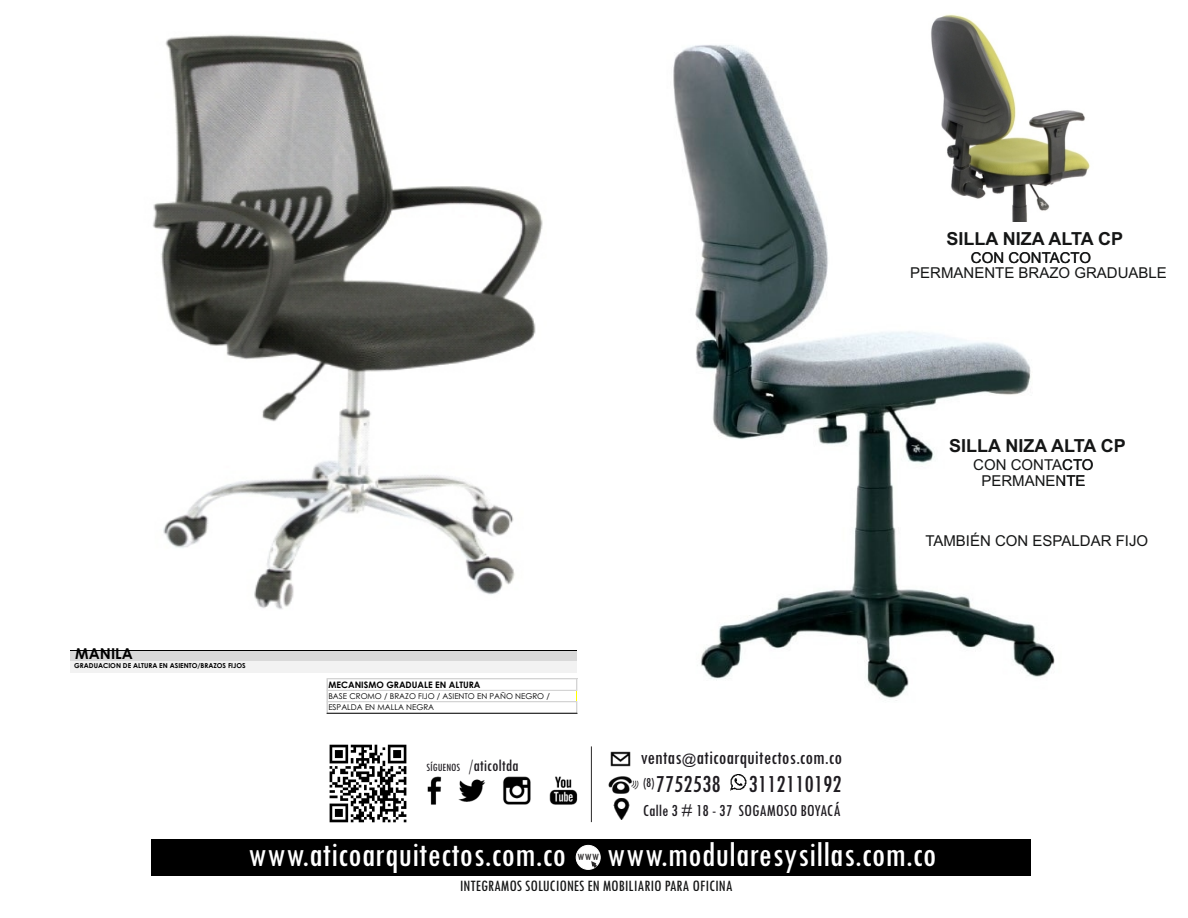
<style>
.page{position:relative;width:1188px;height:918px;background:#fff}
.page>*{position:absolute;margin:0;border:0;box-sizing:border-box;transform-origin:0 0}
.t1{font:condensed 37.05px "Tw Cen";color:#fff}
.t2{font:condensed 25.65px "Tw Cen";color:#1f1c21}
.t3{font:condensed 21px "Tw Cen";color:#1f1c21}
.t4{font:700 18px "Arial";color:#151616}
.t5{font:condensed 17.7px "Tw Cen";color:#1f1c21}
.t6{font:condensed 17.55px "Tw Cen";color:#1f1c21}
.t7{font:condensed 16.5px "Tw Cen";color:#151616}
.t8{font:15px/16px "Arial";color:#151616;text-align:center}
.t9{font:700 15px "Century Gothic";color:#000}
.t10{font:condensed 14.55px "Tw Cen";color:#2b2929}
.t11{font:700 8.85px "Century Gothic";color:#000}
.t12{font:7.95px/11.4px "Century Gothic";color:#000}
.t13{font:700 6.75px "Century Gothic";color:#000}
.s1{font-size:11.55px}
.s2{font-size:14.4px}
</style>
<div class="page">
<div style="left:152px;top:839px;width:879px;height:36px;background:#000"></div>
<img style="left:427px;top:776px;width:151px;height:29px">
<hr style="left:591px;top:746px;width:1px;height:76px;background:#2b2929">
<img style="left:731px;top:774px;width:16px;height:16px">
<img style="left:609px;top:776px;width:30px;height:17px">
<img style="left:613px;top:799px;width:17px;height:21px">
<img style="left:610px;top:751px;width:21px;height:16px">
<div style="left:576px;top:845px;width:24px;height:25px;background:#fff;border:1px solid #fff;border-radius:50%"></div>
<svg style="left:591px;top:861px;width:6px;height:7px"></svg>
<img style="left:329px;top:744px;width:78px;height:79px">
<img style="left:152px;top:34px;width:391px;height:576px">
<div style="left:71px;top:650px;width:506px;height:12px;background:#d9d9d9"></div>
<div style="left:71px;top:661px;width:506px;height:12px;background:#f2f2f2"></div>
<hr style="left:71px;top:650px;width:506px;height:1px;background:#000">
<hr style="left:327px;top:690px;width:250px;height:1px;background:#d4d4d4">
<hr style="left:327px;top:702px;width:250px;height:1px;background:#d4d4d4">
<hr style="left:327px;top:679px;width:1px;height:34px;background:#d4d4d4">
<svg style="left:577px;top:679px;width:1px;height:34px"></svg>
<hr style="left:327px;top:679px;width:250px;height:1px;background:#d4d4d4">
<hr style="left:327px;top:713px;width:250px;height:1px;background:#000">
<img style="left:673px;top:45px;width:382px;height:656px">
<img style="left:902px;top:14px;width:188px;height:208px">
<p class="t4" style="left:947px;top:232px;width:178px">SILLA NIZA ALTA CP</p>
<p class="t8" style="left:971px;top:251px;width:122px">CON CONTACTO</p>
<p class="t8" style="left:910px;top:266px;width:258px">PERMANENTE BRAZO GRADUABLE</p>
<p class="t4" style="left:949px;top:439px;width:178px">SILLA NIZA ALTA CP</p>
<p class="t8" style="left:973px;top:458px;width:122px">CON CONTACTO<br>PERMANENTE</p>
<p class="t9" style="left:75px;top:648px;width:59px">MANILA</p>
<p class="t13" style="left:74px;top:663px;width:173px">GRADUACION DE ALTURA EN ASIENTO/BRAZOS FIJOS</p>
<p class="t11" style="left:328px;top:682px;width:154px">MECANISMO GRADUALE EN ALTURA</p>
<p class="t12" style="left:328px;top:691px;width:223px">BASE CROMO / BRAZO FIJO / ASIENTO EN PAÑO NEGRO /<br>ESPALDA EN MALLA NEGRA</p>
<p class="t5" style="left:427px;top:759px;width:94px"><span class="s1">SÍGUENOS</span> /aticoltda</p>
<h3 class="t3" style="left:640px;top:750px;width:203px">ventas<span class="s2">@</span>aticoarquitectos.com.co</h3>
<h2 class="t2" style="left:644px;top:775px;width:200px"><sup>(8)</sup> 7752538 3112110192</h2>
<p class="t6" style="left:643px;top:805px;width:199px">Calle 3 # 18 - 37 SOGAMOSO BOYACÁ</p>
<p class="t8" style="left:925px;top:534px;width:224px">TAMBIÉN CON ESPALDAR FIJO</p>
<h1 class="t1" style="left:248px;top:841px;width:690px">www.aticoarquitectos.com.co www.modularesysillas.com.co</h1>
<p class="t10" style="left:577px;top:851px;width:24px">www</p>
<p class="t7" style="left:460px;top:880px;width:274px">INTEGRAMOS SOLUCIONES EN MOBILIARIO PARA OFICINA</p>
</div>
